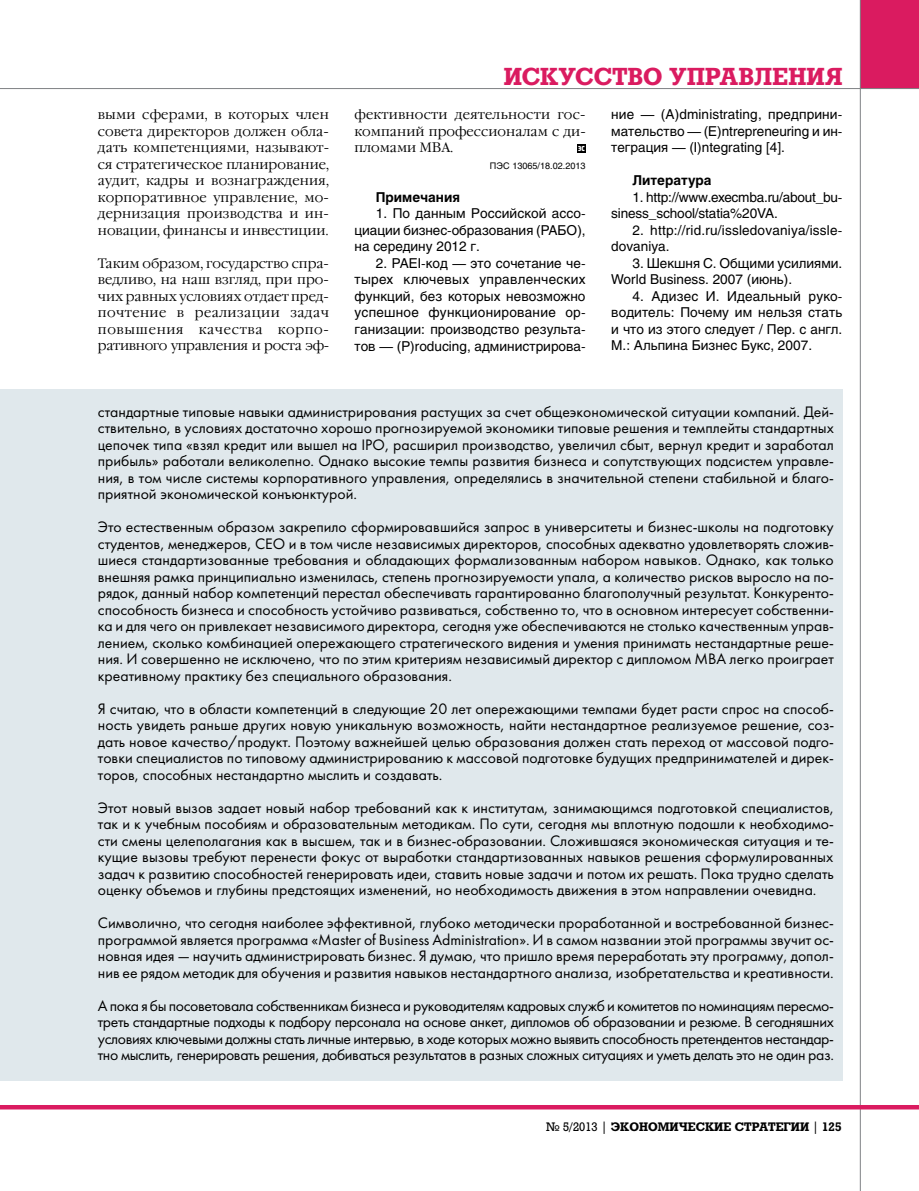
<style>
.page{position:relative;width:919px;height:1191px;background:#fff}
.page>*{position:absolute;margin:0;border:0;box-sizing:border-box;transform-origin:0 0}
.t1{font:700 24px "Rodeo";letter-spacing:.01em;color:#da1b60}
.t2{font:15.75px/16.5px "Futura Book C";color:#000;text-align:justify}
.t3{font:13.5px/16.5px "Helios";color:#000;text-align:justify}
.t4{font:300 13.5px/16.5px "Garamond C";letter-spacing:.005em;color:#000;text-align:justify}
.t5{font:700 13.5px "Helios";color:#000}
.t6{font:700 12px "Rodeo";color:#000}
.t7{font:9px "Helios";color:#000}
.t8{font:9px "Hermes C";color:#fff}
.s1{font-weight:400}
</style>
<div class="page">
<div style="left:859px;top:0;width:59px;height:89px;background:#da1b60"></div>
<hr style="left:0;top:88px;width:918px;height:1px;background:#808285">
<hr style="left:859px;top:0;width:1px;height:1191px;background:#808285">
<hr style="left:0;top:1105px;width:918px;height:4px;background:#da1b60">
<div style="left:0;top:389px;width:842px;height:691px;background:#e0e8ec"></div>
<div style="left:577px;top:144px;width:8px;height:8px;background:#000"></div>
<p class="t4" style="left:98px;top:107px;width:233px">выми сферами, в которых член совета директоров должен обла&shy;дать компетенциями, называют&shy;ся стратегическое планирование, аудит, кадры и вознаграждения, корпоративное управление, мо&shy;дернизация производства и ин&shy;новации, финансы и инвестиции.</p>
<p class="t4" style="left:98px;top:255px;width:233px">Таким образом, государство спра&shy;ведливо, на наш взгляд, при про&shy;чих равных условиях отдает пред&shy;почтение в реализации задач повышения качества корпо&shy;ративного управления и роста эф-</p>
<h1 class="t1" style="left:504px;top:62px;width:37px">Искусство</h1>
<h1 class="t1" style="left:669px;top:62px;width:53px">управ</h1>
<h1 class="t1" style="left:754px;top:62px;width:37px">лени</h1>
<h1 class="t1" style="left:825px;top:62px;width:19px">я</h1>
<p class="t3" style="left:611px;top:106px;width:233px">ние — (A)dministrating, предприни&shy;мательство — (E)ntrepreneuring и ин&shy;теграция — (I)ntegrating [4].</p>
<p class="t5" style="left:632px;top:173px;width:81px">Литература</p>
<p class="t3" style="left:611px;top:189px;width:232px;text-indent:21px">1. http://www.execmba.ru/about_bu&shy;siness_school/statia%20VA.</p>
<p class="t3" style="left:611px;top:222px;width:231px;text-indent:21px">2. http://rid.ru/issledovaniya/issle&shy;dovaniya.</p>
<p class="t3" style="left:611px;top:255px;width:233px;text-indent:21px">3. Шекшня С. Общими усилиями.<br>World Business. 2007 (июнь).</p>
<p class="t3" style="left:611px;top:288px;width:233px;text-indent:21px">4. Адизес И. Идеальный руко&shy;водитель: Почему им нельзя стать и что из этого следует / Пер. с англ.<br>М.: Альпина Бизнес Букс, 2007.</p>
<p class="t4" style="left:354px;top:107px;width:233px">фективности деятельности гос&shy;компаний профессионалам с ди&shy;пломами МВА.</p>
<p class="t8" style="left:578px;top:143px;width:8px">эс</p>
<p class="t7" style="left:490px;top:160px;width:97px">ПЭС 13065/18.02.2013</p>
<p class="t5" style="left:376px;top:189px;width:86px">Примечания</p>
<p class="t3" style="left:354px;top:205px;width:233px;text-indent:21px">1. По данным Российской ассо&shy;циации бизнес-образования (РАБО), на середину 2012 г.</p>
<p class="t3" style="left:354px;top:255px;width:233px;text-indent:21px">2. PAEI-код — это сочетание че&shy;тырех ключевых управленческих функций, без которых невозможно успешное функционирование ор&shy;ганизации: производство результа&shy;тов — (P)roducing, администрирова-</p>
<p class="t2" style="left:98px;top:403px;width:737px">стандартные типовые навыки администрирования растущих за счет общеэкономической ситуации компаний. Дей&shy;ствительно, в условиях достаточно хорошо прогнозируемой экономики типовые решения и темплейты стандартных цепочек типа «взял кредит или вышел на IPO, расширил производство, увеличил сбыт, вернул кредит и заработал прибыль» работали великолепно. Однако высокие темпы развития бизнеса и сопутствующих подсистем управле&shy;ния, в том числе системы корпоративного управления, определялись в значительной степени стабильной и благо&shy;приятной экономической конъюнктурой.</p>
<p class="t2" style="left:98px;top:519px;width:737px">Это естественным образом закрепило сформировавшийся запрос в университеты и бизнес-школы на подготовку студентов, менеджеров, СЕО и в том числе независимых директоров, способных адекватно удовлетворять сложив&shy;шиеся стандартизованные требования и обладающих формализованным набором навыков. Однако, как только внешняя рамка принципиально изменилась, степень прогнозируемости упала, а количество рисков выросло на по&shy;рядок, данный набор компетенций перестал обеспечивать гарантированно благополучный результат. Конкуренто&shy;способность бизнеса и способность устойчиво развиваться, собственно то, что в основном интересует собственни&shy;ка и для чего он привлекает независимого директора, сегодня уже обеспечиваются не столько качественным управ&shy;лением, сколько комбинацией опережающего стратегического видения и умения принимать нестандартные реше&shy;ния. И совершенно не исключено, что по этим критериям независимый директор с дипломом МВА легко проиграет креативному практику без специального образования.</p>
<p class="t2" style="left:98px;top:700px;width:738px">Я считаю, что в области компетенций в следующие 20 лет опережающими темпами будет расти спрос на способ&shy;ность увидеть раньше других новую уникальную возможность, найти нестандартное реализуемое решение, соз&shy;дать новое качество/продукт. Поэтому важнейшей целью образования должен стать переход от массовой подго&shy;товки специалистов по типовому администрированию к массовой подготовке будущих предпринимателей и дирек&shy;торов, способных нестандартно мыслить и создавать.</p>
<p class="t2" style="left:98px;top:799px;width:737px">Этот новый вызов задает новый набор требований как к институтам, занимающимся подготовкой специалистов, так и к учебным пособиям и образовательным методикам. По сути, сегодня мы вплотную подошли к необходимо&shy;сти смены целеполагания как в высшем, так и в бизнес-образовании. Сложившаяся экономическая ситуация и те&shy;кущие вызовы требуют перенести фокус от выработки стандартизованных навыков решения сформулированных задач к развитию способностей генерировать идеи, ставить новые задачи и потом их решать. Пока трудно сделать оценку объемов и глубины предстоящих изменений, но необходимость движения в этом направлении очевидна.</p>
<p class="t2" style="left:98px;top:915px;width:737px">Символично, что сегодня наиболее эффективной, глубоко методически проработанной и востребованной бизнес&shy;программой является программа «Master of Business Administration». И в самом названии этой программы звучит ос&shy;новная идея — научить администрировать бизнес. Я думаю, что пришло время переработать эту программу, допол&shy;нив ее рядом методик для обучения и развития навыков нестандартного анализа, изобретательства и креативности.</p>
<p class="t2" style="left:98px;top:997px;width:737px">А пока я бы посоветовала собственникам бизнеса и руководителям кадровых служб и комитетов по номинациям пересмо&shy;треть стандартные подходы к подбору персонала на основе анкет, дипломов об образовании и резюме. В сегодняшних условиях ключевыми должны стать личные интервью, в ходе которых можно выявить способность претендентов нестандар&shy;тно мыслить, генерировать решения, добиваться результатов в разных сложных ситуациях и уметь делать это не один раз.</p>
<p class="t6" style="left:546px;top:1119px;width:297px"><span class="s1">№ 5/2013 |</span> ЭКОНОМИЧЕСКИЕ СТРАТЕГИИ <span class="s1">|</span> 125</p>
</div>
